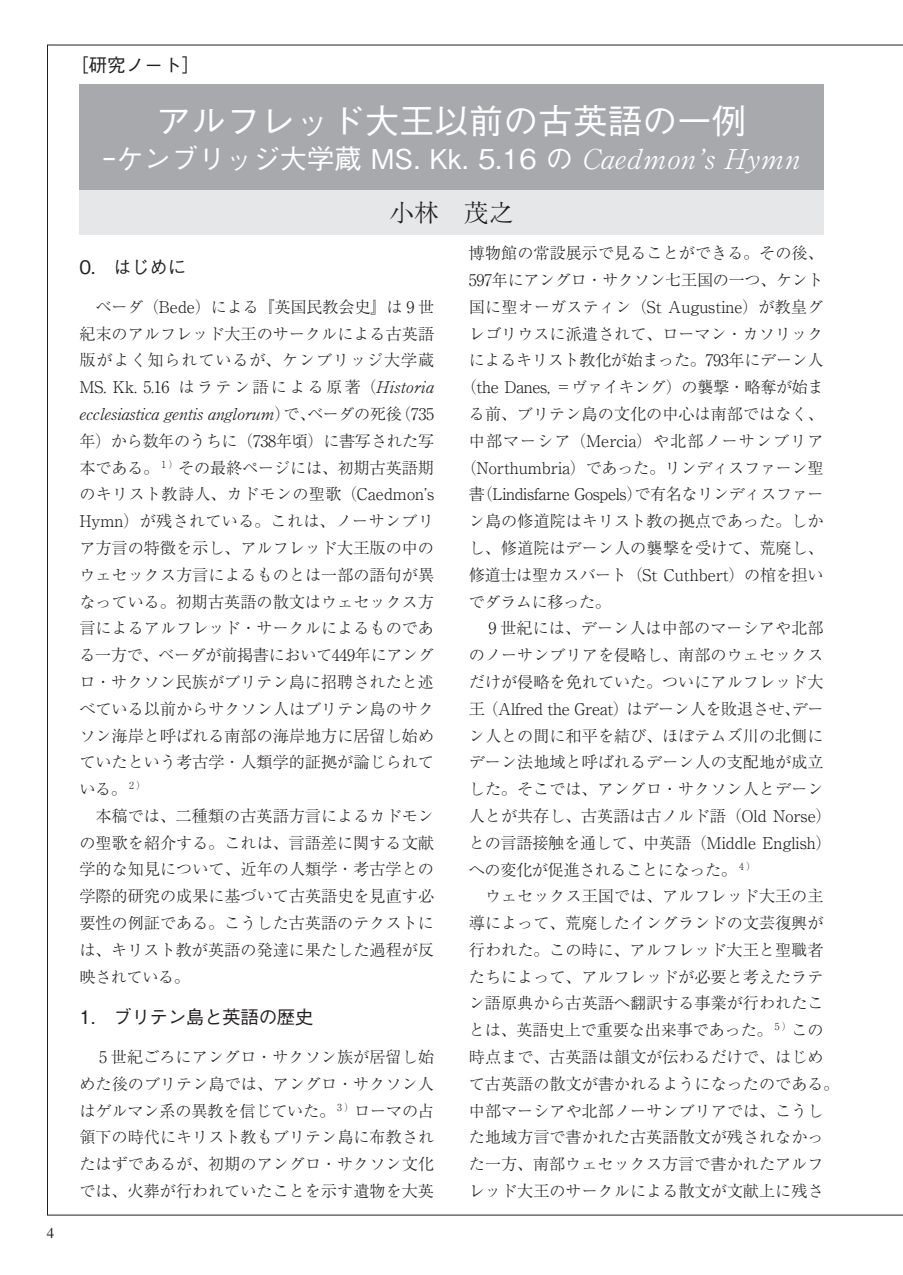
<style>
.page{position:relative;width:903px;height:1275px;background:#fff}
.page>*{position:absolute;margin:0;border:0;box-sizing:border-box;transform-origin:0 0}
.t1{font:500 34.65px "Gothic BBB Pro";color:#fff}
.t2{font:500 27.3px "Gothic BBB Pro";color:#fff}
.t3{font:300 24.85px "Ryumin Pr 6";color:#231f20}
.t4{font:500 18.55px "Gothic BBB Pro";letter-spacing:-.025em;color:#231f20}
.t5{font:500 18.55px "Gothic BBB Pr 6";color:#231f20}
.t6{font:300 16.1px/26.8px "Ryumin Pr 6";color:#231f20}
.t7{font:300 16.1px "Ryumin Pr 6";letter-spacing:-.025em;color:#231f20}
.t8{font:300 16.1px "Ryumin Pr 6";letter-spacing:-.02em;color:#231f20}
.t9{font:300 16.1px "Ryumin Pr 6";letter-spacing:.065em;color:#231f20}
.t10{font:14.88px "Times";color:#231f20}
.s1{font-family:"Ryumin Pr 6";font-weight:300}
</style>
<div class="page">
<div style="left:79px;top:84px;width:744px;height:106px;background:#a8a9ad"></div>
<div style="left:79px;top:190px;width:744px;height:44px;background:#e6e7e9"></div>
<p class="t10" style="left:47px;top:1224px;width:9px">4</p>
<p class="t5" style="left:70px;top:50px;width:132px">［研究ノート］</p>
<h1 class="t1" style="left:156px;top:93px;width:592px">アルフレッド大王以前の古英語の一例</h1>
<h2 class="t2" style="left:103px;top:136px;width:699px">–ケンブリッジ大学蔵 MS. Kk. 5.16 の <span class="s1">Caedmon’s Hymn</span></h2>
<h3 class="t3" style="left:389px;top:193px;width:126px">小林　茂之</h3>
<p class="t4" style="left:79px;top:252px;width:108px">0.　はじめに</p>
<p class="t6" style="left:79px;top:292px;width:356px">　ベーダ（Bede）による『英国民教会史』は 9 世紀末のアルフレッド大王のサークルによる古英語版がよく知られているが、ケンブリッジ大学蔵<br>MS. Kk. 5.16 はラテン語による原著（Historia ecclesiastica gentis anglorum）で、ベーダの死後（735年）から数年のうちに（738年頃）に書写された写本である。 <sup>1</sup> <sup>）</sup>その最終ページには、初期古英語期のキリスト教詩人、カドモンの聖歌（Caedmon’s<br>Hymn）が残されている。これは、ノーサンブリア方言の特徴を示し、アルフレッド大王版の中のウェセックス方言によるものとは一部の語句が異なっている。初期古英語の散文はウェセックス方言によるアルフレッド・サークルによるものである一方で、ベーダが前掲書において449年にアングロ・サクソン民族がブリテン島に招聘されたと述べている以前からサクソン人はブリテン島のサクソン海岸と呼ばれる南部の海岸地方に居留し始めていたという考古学・人類学的証拠が論じられている。<sup>2）<br></sup>　本稿では、二種類の古英語方言によるカドモンの聖歌を紹介する。これは、言語差に関する文献学的な知見について、近年の人類学・考古学との学際的研究の成果に基づいて古英語史を見直す必要性の例証である。こうした古英語のテクストには、キリスト教が英語の発達に果たした過程が反映されている。</p>
<p class="t4" style="left:79px;top:1002px;width:236px">1.　ブリテン島と英語の歴史</p>
<p class="t6" style="left:79px;top:1043px;width:356px;text-align:justify">　 5 世紀ごろにアングロ・サクソン族が居留し始めた後のブリテン島では、アングロ・サクソン人はゲルマン系の異教を信じていた。 <sup>3</sup> <sup>）</sup>ローマの占領下の時代にキリスト教もブリテン島に布教されたはずであるが、初期のアングロ・サクソン文化では、火葬が行われていたことを示す遺物を大英</p>
<p class="t6" style="left:469px;top:239px;width:356px">博物館の常設展示で見ることができる。その後、</p>
<p class="t8" style="left:469px;top:267px;width:356px">597年にアングロ・サクソン七王国の一つ、ケント</p>
<p class="t6" style="left:469px;top:292px;width:356px">国に聖オーガスティン（St Augustine）が教皇グ</p>
<p class="t6" style="left:469px;top:319px;width:356px">レゴリウスに派遣されて、ローマン・カソリック</p>
<p class="t8" style="left:469px;top:348px;width:356px">によるキリスト教化が始まった。793年にデーン人</p>
<p class="t7" style="left:461px;top:375px;width:364px">（the Danes, ＝ヴァイキング）の襲撃・略奪が始ま</p>
<p class="t6" style="left:469px;top:400px;width:356px">る前、ブリテン島の文化の中心は南部ではなく、</p>
<p class="t9" style="left:469px;top:428px;width:356px">中部マーシア（Mercia）や北部ノーサンブリア</p>
<p class="t6" style="left:461px;top:453px;width:364px">（Northumbria）であった。リンディスファーン聖</p>
<p class="t7" style="left:469px;top:482px;width:356px">書（Lindisfarne Gospels）で有名なリンディスファー</p>
<p class="t6" style="left:469px;top:507px;width:356px">ン島の修道院はキリスト教の拠点であった。しか</p>
<p class="t6" style="left:469px;top:534px;width:356px">し、修道院はデーン人の襲撃を受けて、荒廃し、</p>
<p class="t8" style="left:469px;top:562px;width:356px">修道士は聖カスバート（St Cuthbert）の棺を担い</p>
<p class="t7" style="left:469px;top:589px;width:144px">でダラムに移った。</p>
<p class="t6" style="left:469px;top:614px;width:356px">　 9 世紀には、デーン人は中部のマーシアや北部</p>
<p class="t6" style="left:469px;top:641px;width:356px">のノーサンブリアを侵略し、南部のウェセックス</p>
<p class="t6" style="left:469px;top:668px;width:356px">だけが侵略を免れていた。ついにアルフレッド大</p>
<p class="t7" style="left:469px;top:696px;width:356px">王（Alfred the Great）はデーン人を敗退させ、デー</p>
<p class="t6" style="left:469px;top:721px;width:356px">ン人との間に和平を結び、ほぼテムズ川の北側に</p>
<p class="t6" style="left:469px;top:748px;width:356px">デーン法地域と呼ばれるデーン人の支配地が成立</p>
<p class="t6" style="left:469px;top:775px;width:356px">した。そこでは、アングロ・サクソン人とデーン</p>
<p class="t6" style="left:469px;top:802px;width:364px">人とが共存し、古英語は古ノルド語（Old Norse）</p>
<p class="t6" style="left:469px;top:828px;width:364px">との言語接触を通して、中英語（Middle English）</p>
<p class="t7" style="left:469px;top:857px;width:288px">への変化が促進されることになった。 <sup>4</sup> <sup>）</sup></p>
<p class="t6" style="left:469px;top:882px;width:356px">　ウェセックス王国では、アルフレッド大王の主</p>
<p class="t6" style="left:469px;top:909px;width:356px">導によって、荒廃したイングランドの文芸復興が</p>
<p class="t6" style="left:469px;top:935px;width:356px">行われた。この時に、アルフレッド大王と聖職者</p>
<p class="t6" style="left:469px;top:962px;width:356px">たちによって、アルフレッドが必要と考えたラテ</p>
<p class="t6" style="left:469px;top:989px;width:356px">ン語原典から古英語へ翻訳する事業が行われたこ</p>
<p class="t6" style="left:469px;top:1016px;width:356px">とは、英語史上で重要な出来事であった。 <sup>5</sup> <sup>）</sup>この</p>
<p class="t6" style="left:469px;top:1043px;width:356px">時点まで、古英語は韻文が伝わるだけで、はじめ</p>
<p class="t6" style="left:469px;top:1069px;width:372px">て古英語の散文が書かれるようになったのである。</p>
<p class="t6" style="left:469px;top:1096px;width:356px">中部マーシアや北部ノーサンブリアでは、こうし</p>
<p class="t6" style="left:469px;top:1123px;width:356px">た地域方言で書かれた古英語散文が残されなかっ</p>
<p class="t6" style="left:469px;top:1150px;width:356px">た一方、南部ウェセックス方言で書かれたアルフ</p>
<p class="t6" style="left:469px;top:1176px;width:356px">レッド大王のサークルによる散文が文献上に残さ</p>
</div>
